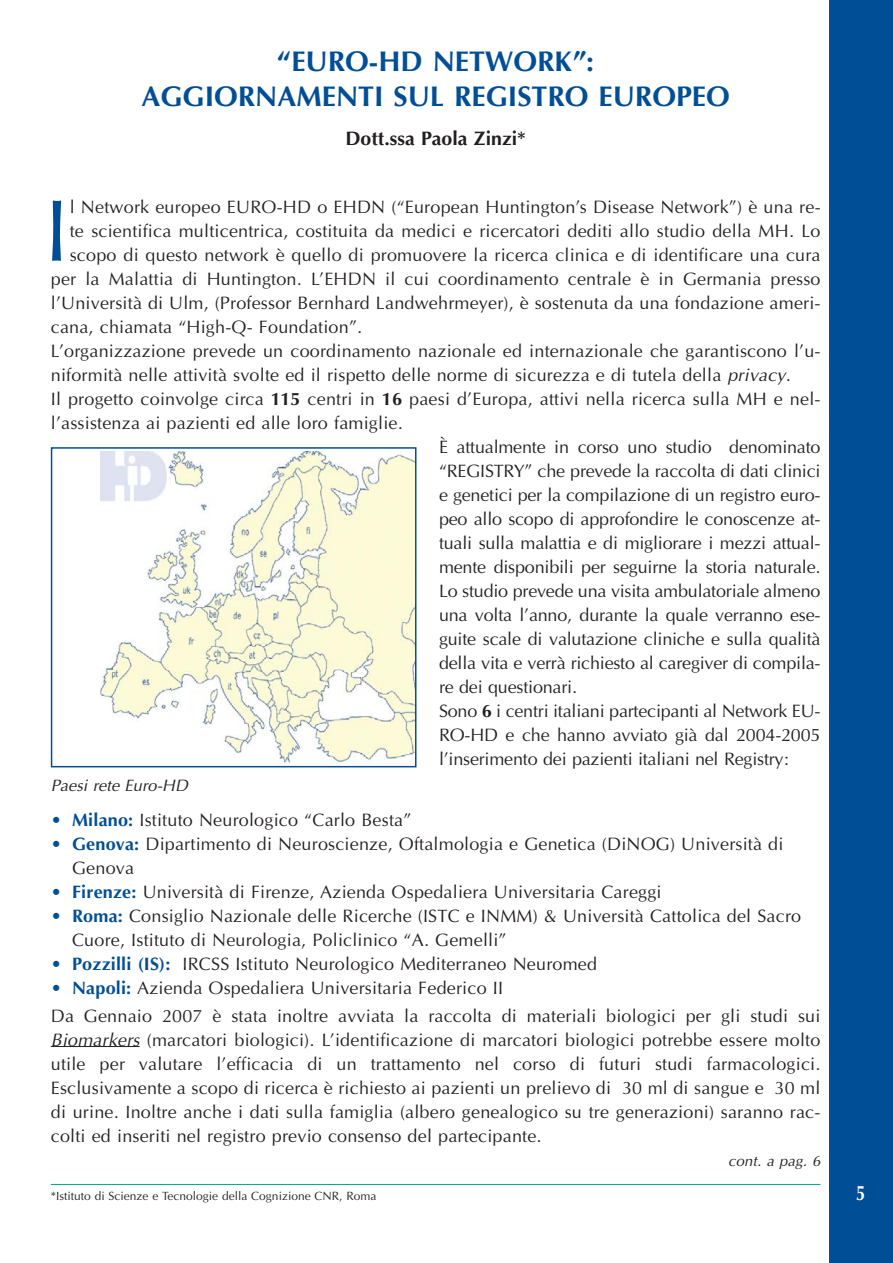
<style>
.page{position:relative;width:893px;height:1263px;background:#fff}
.page>*{position:absolute;margin:0;border:0;box-sizing:border-box;transform-origin:0 0}
.t1{font:88.5px "Optima";color:#004e96}
.t2{font:700 28.5px/34.8px "Optima";color:#004e96;text-align:center}
.t3{font:700 21px "Optima";color:#fff;scale:.8 1}
.t4{font:700 19.5px "Optima";color:#231f20}
.t5{font:18px/24px "Optima";letter-spacing:.01em;color:#231f20}
.t6{font:18px "Optima";letter-spacing:-.01em;color:#231f20}
.t7{font:italic 16.5px "Optima";color:#231f20}
.t8{font:italic 15px "Optima";letter-spacing:.01em;color:#231f20}
.t9{font:12px "Optima";color:#231f20}
.s1{font-style:italic}
.s2{font-weight:700}
.s3{color:#004e96}
.s4{font-weight:700;color:#004e96}
</style>
<div class="page">
<div style="left:829px;top:1px;width:64px;height:1262px;background:#004e96"></div>
<hr style="left:51px;top:1046px;width:89px;height:1px;background:#231f20">
<img style="left:101px;top:452px;width:312px;height:311px">
<div style="left:51px;top:447px;width:365px;height:320px;border:2px solid #004e96"></div>
<hr style="left:51px;top:1184px;width:769px;height:1px;background:#00ad8d">
<h2 class="t2" style="left:141px;top:47px;width:590px">“EURO-HD NETWORK”:<br>AGGIORNAMENTI SUL REGISTRO EUROPEO</h2>
<p class="t4" style="left:345px;top:130px;width:182px">Dott.ssa Paola Zinzi*</p>
<h1 class="t1" style="left:44px;top:194px;width:26px">I</h1>
<p class="t5" style="left:70px;top:196px;width:752px">l Network europeo EURO-HD o EHDN (“European Huntington’s Disease Network”) è una re-</p>
<p class="t5" style="left:70px;top:220px;width:752px">te scientifica multicentrica, costituita da medici e ricercatori dediti allo studio della MH. Lo</p>
<p class="t5" style="left:70px;top:244px;width:752px">scopo di questo network è quello di promuovere la ricerca clinica e di identificare una cura</p>
<p class="t5" style="left:51px;top:268px;width:771px">per la Malattia di Huntington. L’EHDN il cui coordinamento centrale è in Germania presso</p>
<p class="t5" style="left:51px;top:292px;width:771px">l’Università di Ulm, (Professor Bernhard Landwehrmeyer), è sostenuta da una fondazione ameri-</p>
<p class="t5" style="left:51px;top:316px;width:313px">cana, chiamata “High-Q- Foundation”.</p>
<p class="t5" style="left:51px;top:340px;width:771px">L’organizzazione prevede un coordinamento nazionale ed internazionale che garantiscono l’u-</p>
<p class="t5" style="left:51px;top:364px;width:741px">niformità nelle attività svolte ed il rispetto delle norme di sicurezza e di tutela della <span class="s1">privacy</span>.</p>
<p class="t5" style="left:51px;top:388px;width:771px">Il progetto coinvolge circa <span class="s2">115</span> centri in <span class="s2">16</span> paesi d’Europa, attivi nella ricerca sulla MH e nel-</p>
<p class="t5" style="left:51px;top:412px;width:353px">l’assistenza ai pazienti ed alle loro famiglie.</p>
<p class="t6" style="left:439px;top:439px;width:383px">È attualmente in corso uno studio denominato</p>
<p class="t6" style="left:439px;top:463px;width:383px">“REGISTRY” che prevede la raccolta di dati clinici</p>
<p class="t6" style="left:439px;top:487px;width:383px">e genetici per la compilazione di un registro euro-</p>
<p class="t6" style="left:439px;top:511px;width:383px">peo allo scopo di approfondire le conoscenze at-</p>
<p class="t6" style="left:439px;top:535px;width:383px">tuali sulla malattia e di migliorare i mezzi attual-</p>
<p class="t6" style="left:439px;top:559px;width:383px">mente disponibili per seguirne la storia naturale.</p>
<p class="t6" style="left:439px;top:583px;width:383px">Lo studio prevede una visita ambulatoriale almeno</p>
<p class="t6" style="left:439px;top:607px;width:383px">una volta l’anno, durante la quale verranno ese-</p>
<p class="t6" style="left:439px;top:631px;width:383px">guite scale di valutazione cliniche e sulla qualità</p>
<p class="t6" style="left:439px;top:655px;width:383px">della vita e verrà richiesto al caregiver di compila-</p>
<p class="t6" style="left:439px;top:679px;width:139px">re dei questionari.</p>
<p class="t6" style="left:439px;top:703px;width:383px">Sono <span class="s2">6</span> i centri italiani partecipanti al Network EU-</p>
<p class="t6" style="left:439px;top:727px;width:383px">RO-HD e che hanno avviato già dal 2004-2005</p>
<p class="t6" style="left:439px;top:751px;width:351px">l’inserimento dei pazienti italiani nel Registry:</p>
<p class="t7" style="left:51px;top:778px;width:139px">Paesi rete Euro-HD</p>
<p class="t5" style="left:51px;top:809px;width:362px"><span class="s3">•</span> <span class="s4">Milano:</span> Istituto Neurologico “Carlo Besta”</p>
<p class="t5" style="left:72px;top:833px;width:713px;text-indent:-21px"><span class="s4">• Genova:</span> Dipartimento di Neuroscienze, Oftalmologia e Genetica (DiNOG) Università di<br>Genova</p>
<p class="t5" style="left:51px;top:881px;width:612px"><span class="s4">• Firenze:</span> Università di Firenze, Azienda Ospedaliera Universitaria Careggi</p>
<p class="t5" style="left:72px;top:905px;width:731px;text-indent:-21px"><span class="s4">• Roma:</span> Consiglio Nazionale delle Ricerche (ISTC e INMM) &amp; Università Cattolica del Sacro<br>Cuore, Istituto di Neurologia, Policlinico “A. Gemelli”</p>
<p class="t5" style="left:51px;top:953px;width:548px"><span class="s4">• Pozzilli (IS):</span> IRCSS Istituto Neurologico Mediterraneo Neuromed</p>
<p class="t5" style="left:51px;top:975px;width:771px;line-height:28.2px"><span class="s4">• Napoli:</span> Azienda Ospedaliera Universitaria Federico II<br>Da Gennaio 2007 è stata inoltre avviata la raccolta di materiali biologici per gli studi sui</p>
<p class="t5" style="left:51px;top:1029px;width:771px;text-align:justify"><span class="s1">Biomarkers</span> (marcatori biologici). L’identificazione di marcatori biologici potrebbe essere molto utile per valutare l’efficacia di un trattamento nel corso di futuri studi farmacologici.<br>Esclusivamente a scopo di ricerca è richiesto ai pazienti un prelievo di 30 ml di sangue e 30 ml di urine. Inoltre anche i dati sulla famiglia (albero genealogico su tre generazioni) saranno rac&shy;colti ed inseriti nel registro previo consenso del partecipante.</p>
<p class="t8" style="left:728px;top:1154px;width:94px">cont. a pag. 6</p>
<p class="t9" style="left:51px;top:1191px;width:327px">*Istituto di Scienze e Tecnologie della Cognizione CNR, Roma</p>
<p class="t3" style="left:856px;top:1184px;width:13px">5</p>
</div>
